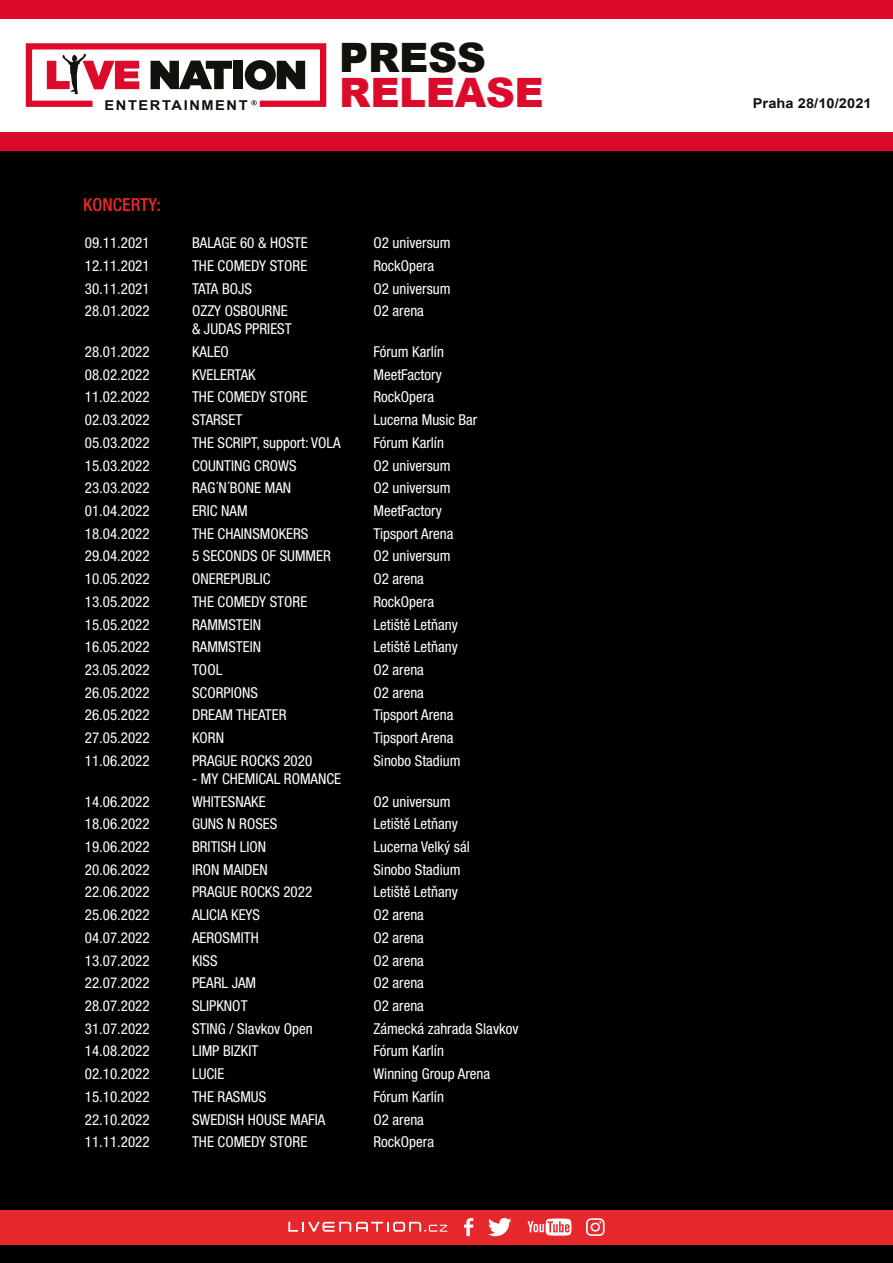
<style>
.page{position:relative;width:893px;height:1263px;background:#fff}
.page>*{position:absolute;margin:0;border:0;box-sizing:border-box;transform-origin:0 0}
.t1{font:900 40.5px "Arial";letter-spacing:-.01em;color:#dd0b2b}
.t2{font:900 40.5px "Arial";letter-spacing:-.01em;color:#12110c}
.t3{font:500 condensed 18px "Helvetica Neue LT Pro";color:#e6272c}
.t4{font:condensed 15px/18px "Helvetica Neue LT Pro";color:#fff}
.t5{font:condensed 15px "Helvetica Neue LT Pro";letter-spacing:-.025em;color:#fff}
.t6{font:700 13.65px "Arial";letter-spacing:.005em;color:#12110c;scale:1.08 1}
.t7{font:700 13.65px "Arial";letter-spacing:.11em;color:#12110c;scale:1.08 1}
</style>
<div class="page">
<div style="left:0;top:137px;width:893px;height:1126px;background:#000"></div>
<svg style="left:26px;top:43px;width:300px;height:64px"></svg>
<div style="left:0;top:0;width:893px;height:19px;background:#dd0b2b"></div>
<div style="left:0;top:132px;width:893px;height:19px;background:#dd0b2b"></div>
<div style="left:0;top:1210px;width:893px;height:34px;background:#e6272c"></div>
<svg style="left:288px;top:1222px;width:16px;height:10px"></svg>
<svg style="left:322px;top:1222px;width:126px;height:10px"></svg>
<svg style="left:464px;top:1218px;width:9px;height:18px"></svg>
<svg style="left:488px;top:1218px;width:24px;height:18px"></svg>
<svg style="left:527px;top:1218px;width:44px;height:17px"></svg>
<svg style="left:586px;top:1218px;width:19px;height:18px"></svg>
<p class="t7" style="left:104px;top:96px;width:134px">ENTERTAINMENT</p>
<p class="t3" style="left:83px;top:193px;width:79px">KONCERTY:</p>
<h1 class="t2" style="left:339px;top:28px;width:148px">PRESS</h1>
<h1 class="t1" style="left:339px;top:63px;width:206px">RELEASE</h1>
<p class="t4" style="left:85px;top:234px;width:66px">09.11.2021</p>
<p class="t4" style="left:192px;top:234px;width:117px">BALAGE 60 &amp; HOSTE</p>
<p class="t4" style="left:373px;top:234px;width:79px">O2 universum</p>
<p class="t4" style="left:85px;top:256px;width:66px">12.11.2021</p>
<p class="t4" style="left:192px;top:256px;width:117px">THE COMEDY STORE</p>
<p class="t4" style="left:373px;top:256px;width:62px">RockOpera</p>
<p class="t4" style="left:85px;top:279px;width:66px">30.11.2021</p>
<p class="t5" style="left:192px;top:280px;width:62px">TATA BOJS</p>
<p class="t4" style="left:373px;top:279px;width:79px">O2 universum</p>
<p class="t4" style="left:85px;top:302px;width:66px">28.01.2022</p>
<p class="t4" style="left:192px;top:302px;width:101px">OZZY OSBOURNE &amp; JUDAS PPRIEST</p>
<p class="t4" style="left:373px;top:302px;width:52px">O2 arena</p>
<p class="t4" style="left:85px;top:343px;width:66px">28.01.2022</p>
<p class="t4" style="left:192px;top:343px;width:38px">KALEO</p>
<p class="t4" style="left:373px;top:343px;width:72px">Fórum Karlín</p>
<p class="t4" style="left:85px;top:365px;width:66px">08.02.2022</p>
<p class="t4" style="left:192px;top:365px;width:65px">KVELERTAK</p>
<p class="t4" style="left:373px;top:365px;width:70px">MeetFactory</p>
<p class="t4" style="left:85px;top:388px;width:66px">11.02.2022</p>
<p class="t4" style="left:192px;top:388px;width:117px">THE COMEDY STORE</p>
<p class="t4" style="left:373px;top:388px;width:62px">RockOpera</p>
<p class="t4" style="left:85px;top:411px;width:66px">02.03.2022</p>
<p class="t4" style="left:192px;top:411px;width:52px">STARSET</p>
<p class="t4" style="left:373px;top:411px;width:105px">Lucerna Music Bar</p>
<p class="t4" style="left:85px;top:433px;width:66px">05.03.2022</p>
<p class="t4" style="left:192px;top:433px;width:150px">THE SCRIPT, support: VOLA</p>
<p class="t4" style="left:373px;top:433px;width:72px">Fórum Karlín</p>
<p class="t4" style="left:85px;top:456px;width:66px">15.03.2022</p>
<p class="t4" style="left:192px;top:456px;width:106px">COUNTING CROWS</p>
<p class="t4" style="left:373px;top:456px;width:79px">O2 universum</p>
<p class="t4" style="left:85px;top:479px;width:66px">23.03.2022</p>
<p class="t4" style="left:192px;top:479px;width:101px">RAG´N´BONE MAN</p>
<p class="t4" style="left:373px;top:479px;width:79px">O2 universum</p>
<p class="t4" style="left:85px;top:502px;width:66px">01.04.2022</p>
<p class="t4" style="left:192px;top:502px;width:57px">ERIC NAM</p>
<p class="t4" style="left:373px;top:502px;width:70px">MeetFactory</p>
<p class="t4" style="left:85px;top:524px;width:66px">18.04.2022</p>
<p class="t4" style="left:192px;top:524px;width:118px">THE CHAINSMOKERS</p>
<p class="t4" style="left:373px;top:524px;width:81px">Tipsport Arena</p>
<p class="t4" style="left:85px;top:547px;width:66px">29.04.2022</p>
<p class="t4" style="left:192px;top:547px;width:140px">5 SECONDS OF SUMMER</p>
<p class="t4" style="left:373px;top:547px;width:79px">O2 universum</p>
<p class="t4" style="left:85px;top:570px;width:66px">10.05.2022</p>
<p class="t4" style="left:192px;top:570px;width:80px">ONEREPUBLIC</p>
<p class="t4" style="left:373px;top:570px;width:52px">O2 arena</p>
<p class="t4" style="left:85px;top:592px;width:66px">13.05.2022</p>
<p class="t4" style="left:192px;top:592px;width:117px">THE COMEDY STORE</p>
<p class="t4" style="left:373px;top:592px;width:62px">RockOpera</p>
<p class="t4" style="left:85px;top:615px;width:66px">15.05.2022</p>
<p class="t4" style="left:192px;top:615px;width:71px">RAMMSTEIN</p>
<p class="t4" style="left:373px;top:615px;width:86px">Letiště Letňany</p>
<p class="t4" style="left:85px;top:638px;width:66px">16.05.2022</p>
<p class="t4" style="left:192px;top:638px;width:71px">RAMMSTEIN</p>
<p class="t4" style="left:373px;top:638px;width:86px">Letiště Letňany</p>
<p class="t4" style="left:85px;top:661px;width:66px">23.05.2022</p>
<p class="t4" style="left:192px;top:661px;width:32px">TOOL</p>
<p class="t4" style="left:373px;top:661px;width:52px">O2 arena</p>
<p class="t4" style="left:85px;top:683px;width:66px">26.05.2022</p>
<p class="t4" style="left:192px;top:683px;width:67px">SCORPIONS</p>
<p class="t4" style="left:373px;top:683px;width:52px">O2 arena</p>
<p class="t4" style="left:85px;top:706px;width:66px">26.05.2022</p>
<p class="t4" style="left:192px;top:706px;width:96px">DREAM THEATER</p>
<p class="t4" style="left:373px;top:706px;width:81px">Tipsport Arena</p>
<p class="t4" style="left:85px;top:729px;width:66px">27.05.2022</p>
<p class="t4" style="left:192px;top:729px;width:33px">KORN</p>
<p class="t4" style="left:373px;top:729px;width:81px">Tipsport Arena</p>
<p class="t4" style="left:85px;top:751px;width:66px">11.06.2022</p>
<p class="t4" style="left:192px;top:751px;width:122px">PRAGUE ROCKS 2020</p>
<p class="t4" style="left:192px;top:769px;width:151px">- MY CHEMICAL ROMANCE</p>
<p class="t4" style="left:373px;top:751px;width:89px">Sinobo Stadium</p>
<p class="t4" style="left:85px;top:792px;width:66px">14.06.2022</p>
<p class="t4" style="left:192px;top:792px;width:75px">WHITESNAKE</p>
<p class="t4" style="left:373px;top:792px;width:79px">O2 universum</p>
<p class="t4" style="left:85px;top:815px;width:66px">18.06.2022</p>
<p class="t4" style="left:192px;top:815px;width:87px">GUNS N ROSES</p>
<p class="t4" style="left:373px;top:815px;width:86px">Letiště Letňany</p>
<p class="t4" style="left:85px;top:837px;width:66px">19.06.2022</p>
<p class="t4" style="left:192px;top:837px;width:76px">BRITISH LION</p>
<p class="t4" style="left:373px;top:837px;width:98px">Lucerna Velký sál</p>
<p class="t4" style="left:85px;top:860px;width:66px">20.06.2022</p>
<p class="t4" style="left:192px;top:860px;width:77px">IRON MAIDEN</p>
<p class="t4" style="left:373px;top:860px;width:89px">Sinobo Stadium</p>
<p class="t4" style="left:85px;top:883px;width:66px">22.06.2022</p>
<p class="t4" style="left:192px;top:883px;width:122px">PRAGUE ROCKS 2022</p>
<p class="t4" style="left:373px;top:883px;width:86px">Letiště Letňany</p>
<p class="t4" style="left:85px;top:906px;width:66px">25.06.2022</p>
<p class="t4" style="left:192px;top:906px;width:70px">ALICIA KEYS</p>
<p class="t4" style="left:373px;top:906px;width:52px">O2 arena</p>
<p class="t4" style="left:85px;top:928px;width:66px">04.07.2022</p>
<p class="t4" style="left:192px;top:928px;width:68px">AEROSMITH</p>
<p class="t4" style="left:373px;top:928px;width:52px">O2 arena</p>
<p class="t4" style="left:85px;top:951px;width:66px">13.07.2022</p>
<p class="t4" style="left:192px;top:951px;width:27px">KISS</p>
<p class="t4" style="left:373px;top:951px;width:52px">O2 arena</p>
<p class="t4" style="left:85px;top:974px;width:66px">22.07.2022</p>
<p class="t4" style="left:192px;top:974px;width:66px">PEARL JAM</p>
<p class="t4" style="left:373px;top:974px;width:52px">O2 arena</p>
<p class="t4" style="left:85px;top:996px;width:66px">28.07.2022</p>
<p class="t4" style="left:192px;top:996px;width:57px">SLIPKNOT</p>
<p class="t4" style="left:373px;top:996px;width:52px">O2 arena</p>
<p class="t4" style="left:85px;top:1019px;width:66px">31.07.2022</p>
<p class="t4" style="left:192px;top:1019px;width:122px">STING / Slavkov Open</p>
<p class="t4" style="left:373px;top:1019px;width:147px">Zámecká zahrada Slavkov</p>
<p class="t4" style="left:85px;top:1042px;width:66px">14.08.2022</p>
<p class="t4" style="left:192px;top:1042px;width:68px">LIMP BIZKIT</p>
<p class="t4" style="left:373px;top:1042px;width:72px">Fórum Karlín</p>
<p class="t4" style="left:85px;top:1065px;width:66px">02.10.2022</p>
<p class="t4" style="left:192px;top:1065px;width:34px">LUCIE</p>
<p class="t4" style="left:373px;top:1065px;width:118px">Winning Group Arena</p>
<p class="t4" style="left:85px;top:1087px;width:66px">15.10.2022</p>
<p class="t4" style="left:192px;top:1087px;width:76px">THE RASMUS</p>
<p class="t4" style="left:373px;top:1087px;width:72px">Fórum Karlín</p>
<p class="t4" style="left:85px;top:1110px;width:66px">22.10.2022</p>
<p class="t4" style="left:192px;top:1110px;width:135px">SWEDISH HOUSE MAFIA</p>
<p class="t4" style="left:373px;top:1110px;width:52px">O2 arena</p>
<p class="t4" style="left:85px;top:1133px;width:66px">11.11.2022</p>
<p class="t4" style="left:192px;top:1133px;width:117px">THE COMEDY STORE</p>
<p class="t4" style="left:373px;top:1133px;width:62px">RockOpera</p>
<p class="t6" style="left:753px;top:94px;width:112px">Praha 28/10/2021</p>
</div>
